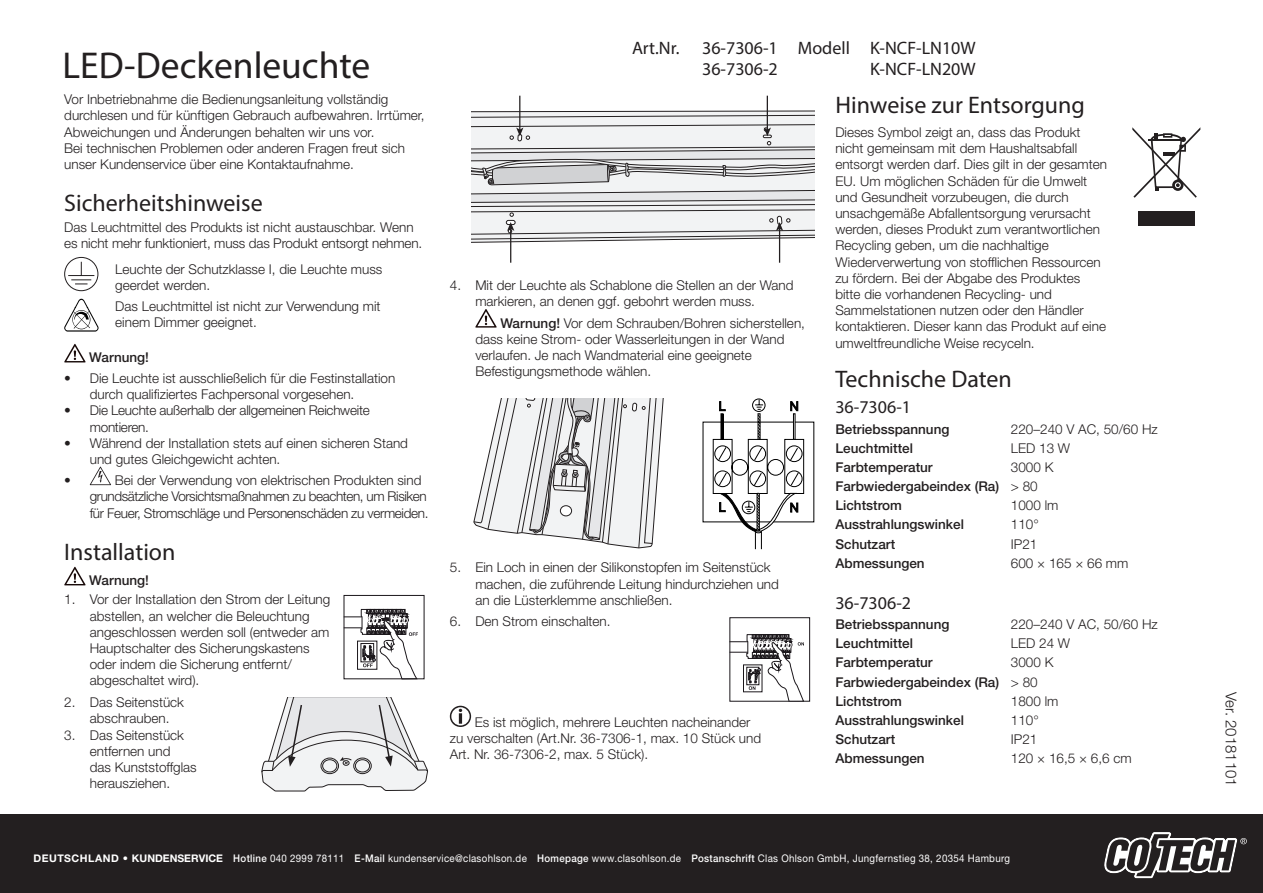
<style>
.page{position:relative;width:1263px;height:893px;background:#fff}
.page>*{position:absolute;margin:0;border:0;box-sizing:border-box;transform-origin:0 0}
.t1{font:37.5px "Myriad Pro";color:#231f20}
.t2{font:24px "Myriad Pro";color:#231f20}
.t3{font:18px/21.6px "Myriad Pro";color:#231f20}
.t4{font:300 15px "Helvetica Neue LT Std";color:#231f20}
.t5{font:300 13.5px/16.2px "Helvetica Neue LT Std";color:#231f20}
.t6{font:500 13.5px/19.2px "Helvetica Neue LT Std";color:#231f20}
.t7{font:300 13.5px/16.2px "Helvetica Neue LT Std";letter-spacing:-.025em;color:#231f20}
.t8{font:300 13.5px/16.2px "Helvetica Neue LT Std";letter-spacing:-.02em;color:#231f20}
.t9{font:10.5px "Helvetica Neue LT Std";letter-spacing:.03em;color:#fff;scale:.93 1}
.s1{font-weight:500}
.s2{font-weight:300}
.s3{font-weight:700}
</style>
<div class="page">
<div style="left:0;top:814px;width:1263px;height:79px;background:#231f20"></div>
<svg style="left:1104px;top:832px;width:143px;height:47px"></svg>
<svg style="left:1132px;top:127px;width:68px;height:71px"></svg>
<div style="left:1138px;top:212px;width:56px;height:14px;background:#231f20"></div>
<svg style="left:64px;top:257px;width:35px;height:34px"></svg>
<svg style="left:64px;top:299px;width:34px;height:32px"></svg>
<svg style="left:346px;top:609px;width:72px;height:68px"></svg>
<div style="left:344px;top:595px;width:80px;height:84px;border:1px solid #1b171b"></div>
<div style="left:729px;top:617px;width:81px;height:85px;border:1px solid #1b171b"></div>
<svg style="left:729px;top:634px;width:75px;height:67px"></svg>
<hr style="left:519px;top:96px;width:1px;height:34px;background:#231f20">
<hr style="left:767px;top:96px;width:1px;height:34px;background:#231f20">
<hr style="left:779px;top:228px;width:1px;height:35px;background:#231f20">
<hr style="left:510px;top:228px;width:1px;height:35px;background:#231f20">
<svg style="left:471px;top:111px;width:343px;height:131px"></svg>
<svg style="left:702px;top:398px;width:112px;height:151px"></svg>
<svg style="left:261px;top:698px;width:167px;height:93px"></svg>
<svg style="left:473px;top:399px;width:191px;height:149px"></svg>
<svg style="left:64px;top:344px;width:22px;height:18px"></svg>
<svg style="left:90px;top:467px;width:21px;height:18px"></svg>
<svg style="left:64px;top:567px;width:22px;height:18px"></svg>
<svg style="left:475px;top:309px;width:22px;height:19px"></svg>
<svg style="left:450px;top:706px;width:21px;height:21px"></svg>
<h1 class="t1" style="left:63px;top:42px;width:309px">LED-Deckenleuchte</h1>
<p class="t5" style="left:64px;top:91px;width:362px">Vor Inbetriebnahme die Bedienungsanleitung vollständig durchlesen und für künftigen Gebrauch aufbewahren. Irrtümer, Abweichungen und Änderungen behalten wir uns vor.<br>Bei technischen Problemen oder anderen Fragen freut sich unser Kundenservice über eine Kontaktaufnahme.</p>
<h2 class="t2" style="left:64px;top:188px;width:200px">Sicherheitshinweise</h2>
<p class="t5" style="left:64px;top:219px;width:359px">Das Leuchtmittel des Produkts ist nicht austauschbar. Wenn es nicht mehr funktioniert, muss das Produkt entsorgt nehmen.</p>
<p class="t5" style="left:115px;top:261px;width:269px">Leuchte der Schutzklasse I, die Leuchte muss geerdet werden.</p>
<p class="t5" style="left:115px;top:298px;width:267px">Das Leuchtmittel ist nicht zur Verwendung mit einem Dimmer geeignet.</p>
<p class="t6" style="left:89px;top:348px;width:61px">Warnung!</p>
<p class="t5" style="left:90px;top:370px;width:307px;text-indent:-26px">• Die Leuchte ist ausschließelich für die Festinstallation durch qualifiziertes Fachpersonal vorgesehen.</p>
<p class="t8" style="left:90px;top:402px;width:281px;text-indent:-26px">• Die Leuchte außerhalb der allgemeinen Reichweite montieren.</p>
<p class="t5" style="left:90px;top:435px;width:320px;text-indent:-26px">• Während der Installation stets auf einen sicheren Stand und gutes Gleichgewicht achten.</p>
<p class="t5" style="left:64px;top:472px;width:8px">•</p>
<p class="t7" style="left:90px;top:472px;width:340px;text-indent:25px">Bei der Verwendung von elektrischen Produkten sind grundsätzliche Vorsichtsmaßnahmen zu beachten, um Risiken für Feuer, Stromschläge und Personenschäden zu vermeiden.</p>
<h2 class="t2" style="left:64px;top:537px;width:113px">Installation</h2>
<p class="t6" style="left:89px;top:571px;width:61px">Warnung!</p>
<p class="t5" style="left:90px;top:591px;width:242px;text-indent:-26px">1. Vor der Installation den Strom der Leitung abstellen, an welcher die Beleuchtung angeschlossen werden soll (entweder am Hauptschalter des Sicherungskastens oder indem die Sicherung entfernt/ abgeschaltet wird).</p>
<p class="t5" style="left:90px;top:694px;width:96px;text-indent:-26px">2. Das Seitenstück abschrauben.</p>
<p class="t5" style="left:90px;top:726px;width:108px;text-indent:-26px">3. Das Seitenstück entfernen und<br>das Kunststoffglas herausziehen.</p>
<h3 class="t3" style="left:632px;top:37px;width:49px">Art.Nr.</h3>
<h3 class="t3" style="left:702px;top:37px;width:275px">36-7306-1 Modell K-NCF-LN10W<br>36-7306-2</h3>
<h3 class="t3" style="left:870px;top:58px;width:107px">K-NCF-LN20W</h3>
<p class="t5" style="left:475px;top:277px;width:320px;text-indent:-26px">4. Mit der Leuchte als Schablone die Stellen an der Wand markieren, an denen ggf. gebohrt werden muss.</p>
<p class="t5" style="left:475px;top:314px;width:331px;text-indent:25px"><span class="s1">Warnung!</span> Vor dem Schrauben/Bohren sicherstellen, dass keine Strom- oder Wasserleitungen in der Wand verlaufen. Je nach Wandmaterial eine geeignete Befestigungsmethode wählen.</p>
<p class="t5" style="left:475px;top:559px;width:305px;text-indent:-26px">5. Ein Loch in einen der Silikonstopfen im Seitenstück machen, die zuführende Leitung hindurchziehen und an die Lüsterklemme anschließen.</p>
<p class="t5" style="left:450px;top:613px;width:162px">6. Den Strom einschalten.</p>
<p class="t5" style="left:450px;top:714px;width:313px;text-indent:25px">Es ist möglich, mehrere Leuchten nacheinander zu verschalten (Art.Nr. 36-7306-1, max. 10 Stück und<br>Art. Nr. 36‑7306-2, max. 5 Stück).</p>
<h2 class="t2" style="left:835px;top:90px;width:251px">Hinweise zur Entsorgung</h2>
<p class="t5" style="left:835px;top:124px;width:273px">Dieses Symbol zeigt an, dass das Produkt nicht gemeinsam mit dem Haushaltsabfall entsorgt werden darf. Dies gilt in der gesamten EU. Um möglichen Schäden für die Umwelt und Gesundheit vorzubeugen, die durch unsachgemäße Abfallentsorgung verursacht werden, dieses Produkt zum verantwortlichen Recycling geben, um die nachhaltige Wiederverwertung von stofflichen Ressourcen zu fördern. Bei der Abgabe des Produktes bitte die vorhandenen Recycling- und Sammelstationen nutzen oder den Händler kontaktieren. Dieser kann das Produkt auf eine umweltfreundliche Weise recyceln.</p>
<h2 class="t2" style="left:835px;top:364px;width:178px">Technische Daten</h2>
<h3 class="t3" style="left:835px;top:396px;width:77px">36-7306-1</h3>
<p class="t6" style="left:835px;top:419px;width:116px">Betriebsspannung</p>
<p class="t5" style="left:1011px;top:420px;width:148px">220–240 V AC, 50/60 Hz</p>
<p class="t6" style="left:835px;top:438px;width:79px">Leuchtmittel</p>
<p class="t5" style="left:1011px;top:440px;width:61px">LED 13 W</p>
<p class="t6" style="left:835px;top:457px;width:99px">Farbtemperatur</p>
<p class="t6" style="left:835px;top:457px;width:220px;text-indent:176px"><span class="s2">3000 K<br></span>Farbwiedergabeindex (Ra) <span class="s2">&gt; 80<br></span>Lichtstrom</p>
<p class="t5" style="left:1011px;top:497px;width:49px">1000 lm</p>
<p class="t6" style="left:835px;top:515px;width:130px">Ausstrahlungswinkel</p>
<p class="t5" style="left:1011px;top:516px;width:29px">110°</p>
<p class="t6" style="left:835px;top:534px;width:61px">Schutzart</p>
<p class="t5" style="left:1011px;top:535px;width:28px">IP21</p>
<p class="t6" style="left:835px;top:553px;width:91px">Abmessungen</p>
<p class="t5" style="left:1011px;top:555px;width:119px">600 × 165 × 66 mm</p>
<h3 class="t3" style="left:835px;top:591px;width:77px">36-7306-2</h3>
<p class="t6" style="left:835px;top:615px;width:116px">Betriebsspannung</p>
<p class="t5" style="left:1011px;top:616px;width:148px">220–240 V AC, 50/60 Hz</p>
<p class="t6" style="left:835px;top:634px;width:79px">Leuchtmittel</p>
<p class="t5" style="left:1011px;top:635px;width:61px">LED 24 W</p>
<p class="t6" style="left:835px;top:653px;width:99px">Farbtemperatur</p>
<p class="t6" style="left:835px;top:653px;width:220px;text-indent:176px"><span class="s2">3000 K<br></span>Farbwiedergabeindex (Ra) <span class="s2">&gt; 80<br></span>Lichtstrom</p>
<p class="t5" style="left:1011px;top:693px;width:49px">1800 lm</p>
<p class="t6" style="left:835px;top:710px;width:130px">Ausstrahlungswinkel</p>
<p class="t5" style="left:1011px;top:712px;width:29px">110°</p>
<p class="t6" style="left:835px;top:730px;width:61px">Schutzart</p>
<p class="t5" style="left:1011px;top:731px;width:28px">IP21</p>
<p class="t6" style="left:835px;top:749px;width:91px">Abmessungen</p>
<p class="t5" style="left:1011px;top:750px;width:122px">120 × 16,5 × 6,6 cm</p>
<p class="t9" style="left:33px;top:852px;width:1051px"><span class="s3">DEUTSCHLAND</span> <span class="s2">•</span> <span class="s3">KUNDENSERVICE</span> <span class="s1">Hotline</span> 040 2999 78111 <span class="s1">E-Mail</span> kundenservice@clasohlson.de <span class="s1">Homepage</span> www.clasohlson.de <span class="s1">Postanschrift</span> Clas Ohlson GmbH, Jungfernstieg 38, 20354 Hamburg</p>
<p class="t4" style="left:1240px;top:692px;width:96px;rotate:90deg">Ver. 20181101</p>
</div>
